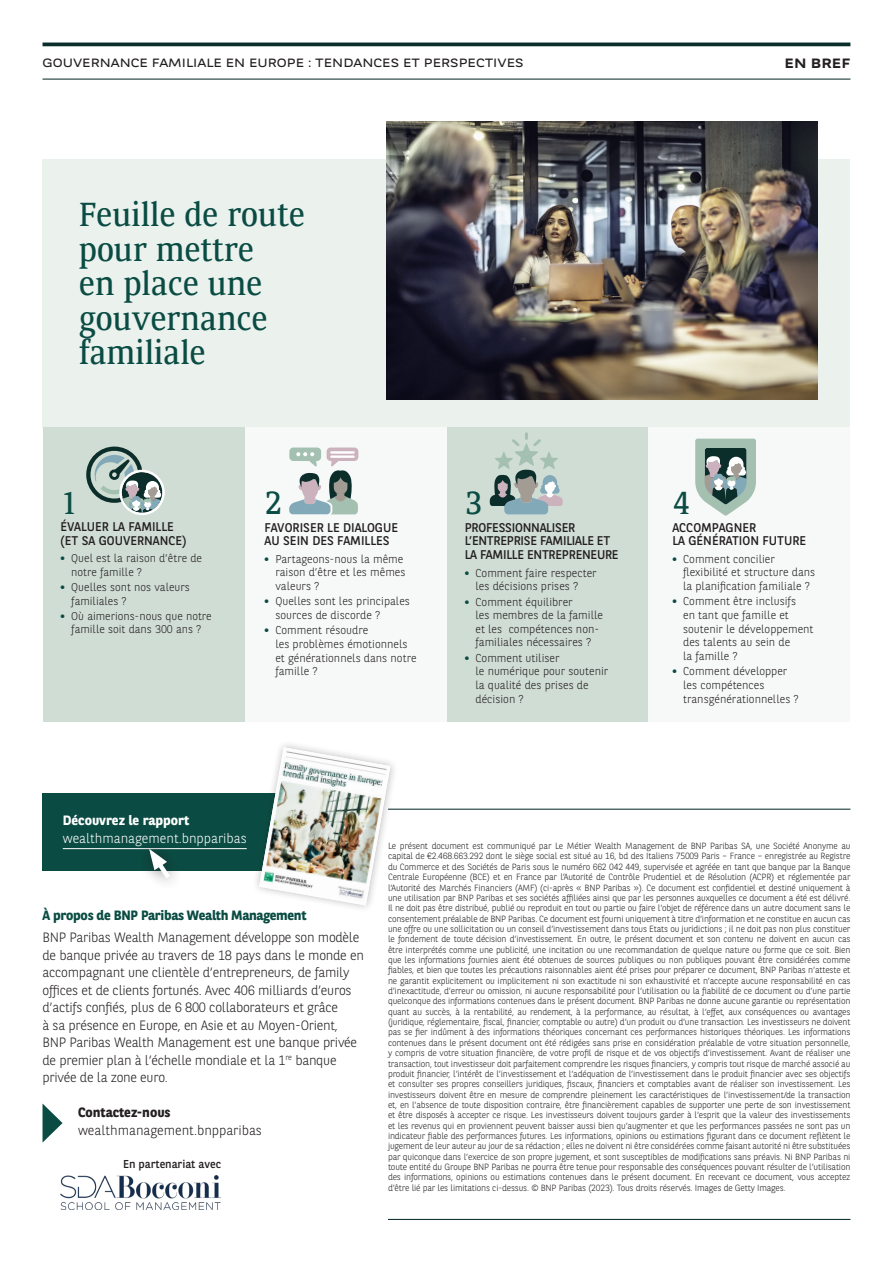
<style>
.page{position:relative;width:893px;height:1263px;background:#fff}
.page>*{position:absolute;margin:0;border:0;box-sizing:border-box;transform-origin:0 0}
.t1{font:33px/34.5px "BNPP Serif";color:#0a4c43}
.t2{font:31.65px "BNPP Serif";color:#0a4c43}
.t3{font:300 13.5px/17.5px "BNPP Sans";letter-spacing:-.02em;color:#231f20}
.t4{font:700 13.5px "BNPP Sans";letter-spacing:-.02em;color:#0a4c43}
.t5{font:300 13.5px "BNPP Sans";color:#fff}
.t6{font:300 13.5px "BNPP Sans";color:#231f20}
.t7{font:700 13.5px "BNPP Sans";color:#fff}
.t8{font:700 13.5px "BNPP Sans";color:#231f20}
.t9{font:700 13.5px "BNPP Expanded Sans";color:#231f20}
.t10{font:12.6px/14px "BNPP Sans";color:#231f20}
.t11{font:12.6px/14px "BNPP Sans";letter-spacing:-.02em;color:#231f20}
.t12{font:12px "BNPP Expanded Sans";color:#231f20}
.t13{font:300 11.4px/13.6px "BNPP Sans";color:#231f20}
.t14{font:11.4px "BNPP Sans";color:#231f20}
.t15{font:300 11.25px/13.5px "BNPP Sans";color:#231f20}
.t16{font:300 9px/10.4px "BNPP Sans";letter-spacing:-.02em;color:#231f20;text-align:justify}
.s1{font-weight:800;color:#0a4c43}
</style>
<div class="page">
<div style="left:43px;top:159px;width:807px;height:269px;background:#ebf1ed"></div>
<img style="left:386px;top:121px;width:432px;height:279px">
<div style="left:43px;top:793px;width:301px;height:78px;background:#0a4c43"></div>
<div style="left:648px;top:428px;width:202px;height:294px;background:#f7f9f8"></div>
<div style="left:446px;top:428px;width:202px;height:294px;background:#d0ddd4"></div>
<div style="left:244px;top:428px;width:202px;height:294px;background:#f7f9f8"></div>
<div style="left:43px;top:428px;width:201px;height:294px;background:#d0ddd4"></div>
<svg style="left:695px;top:439px;width:61px;height:77px"></svg>
<svg style="left:289px;top:447px;width:69px;height:67px"></svg>
<svg style="left:86px;top:446px;width:76px;height:66px"></svg>
<div style="left:119px;top:470px;width:46px;height:45px;border:2px solid #fff;border-radius:50%"></div>
<hr style="left:388px;top:809px;width:462px;height:1px;background:#0c2e2b">
<hr style="left:388px;top:1219px;width:462px;height:1px;background:#0c2e2b">
<hr style="left:43px;top:79px;width:807px;height:1px;background:#0c2e2b">
<hr style="left:43px;top:43px;width:807px;height:3px;background:#0c2e2b">
<svg style="left:490px;top:432px;width:73px;height:82px"></svg>
<hr style="left:63px;top:848px;width:184px;height:1px;background:#fff">
<div style="left:251px;top:739px;width:147px;height:174px;background:#231f20;opacity:.3"></div>
<img style="left:259px;top:747px;width:131px;height:158px">
<div style="left:136px;top:836px;width:46px;height:55px;background:#231f20;opacity:.66"></div>
<svg style="left:149px;top:849px;width:25px;height:34px"></svg>
<svg style="left:43px;top:1104px;width:20px;height:38px"></svg>
<img style="left:60px;top:1176px;width:161px;height:34px">
<h3 class="t12" style="left:43px;top:55px;width:482px">GOUVERNANCE FAMILIALE EN EUROPE : TENDANCES ET PERSPECTIVES</h3>
<h3 class="t9" style="left:785px;top:54px;width:67px">EN BREF</h3>
<h1 class="t1" style="left:79px;top:195px;width:227px">Feuille de route pour mettre<br>en place une gouvernance familiale</h1>
<h2 class="t2" style="left:61px;top:479px;width:19px">1</h2>
<h3 class="t10" style="left:61px;top:520px;width:127px">ÉVALUER LA FAMILLE (ET SA GOUVERNANCE)</h3>
<p class="t15" style="left:71px;top:551px;width:132px;text-indent:-11px"><span class="s1">•</span> Quel est la raison d’être de notre famille ?</p>
<p class="t15" style="left:71px;top:580px;width:120px;text-indent:-11px"><span class="s1">•</span> Quelles sont nos valeurs familiales ?</p>
<p class="t15" style="left:61px;top:609px;width:153px;text-align:center"><span class="s1">•</span> Où aimerions-nous que notre famille soit dans 300 ans ?</p>
<h2 class="t2" style="left:265px;top:479px;width:19px">2</h2>
<h3 class="t10" style="left:265px;top:520px;width:135px">FAVORISER LE DIALOGUE<br>AU SEIN DES FAMILLES</h3>
<p class="t13" style="left:275px;top:551px;width:132px;text-indent:-11px"><span class="s1">•</span> Partageons-nous la même raison d’être et les mêmes valeurs ?</p>
<p class="t13" style="left:275px;top:594px;width:136px;text-indent:-11px"><span class="s1">•</span> Quelles sont les principales sources de discorde ?</p>
<p class="t13" style="left:275px;top:623px;width:143px;text-indent:-11px"><span class="s1">•</span> Comment résoudre<br>les problèmes émotionnels et générationnels dans notre famille ?</p>
<h2 class="t2" style="left:465px;top:479px;width:19px">3</h2>
<h3 class="t11" style="left:465px;top:520px;width:155px">PROFESSIONNALISER<br>L’ENTREPRISE FAMILIALE ET<br>LA FAMILLE ENTREPRENEURE</h3>
<p class="t13" style="left:475px;top:565px;width:123px;text-indent:-11px"><span class="s1">•</span> Comment faire respecter les décisions prises ?</p>
<p class="t13" style="left:475px;top:594px;width:129px;text-indent:-11px"><span class="s1">•</span> Comment équilibrer<br>les membres de la famille et les compétences non&shy;familiales nécessaires ?</p>
<p class="t13" style="left:475px;top:650px;width:134px;text-indent:-11px"><span class="s1">•</span> Comment utiliser<br>le numérique pour soutenir la qualité des prises de décision ?</p>
<h2 class="t2" style="left:672px;top:479px;width:19px">4</h2>
<h3 class="t10" style="left:672px;top:520px;width:135px">ACCOMPAGNER<br>LA GÉNÉRATION FUTURE</h3>
<p class="t13" style="left:683px;top:551px;width:134px;text-indent:-11px"><span class="s1">•</span> Comment concilier flexibilité et structure dans la planification familiale ?</p>
<p class="t13" style="left:683px;top:594px;width:132px;text-indent:-11px"><span class="s1">•</span> Comment être inclusifs<br>en tant que famille et soutenir le développement des talents au sein de<br>la famille ?</p>
<p class="t13" style="left:683px;top:664px;width:117px;text-indent:-11px"><span class="s1">•</span> Comment développer les compétences transgénérationnelles ?</p>
<h3 class="t7" style="left:63px;top:811px;width:128px">Découvrez le rapport</h3>
<h3 class="t5" style="left:63px;top:829px;width:185px">wealthmanagement.bnpparibas</h3>
<h3 class="t4" style="left:43px;top:906px;width:265px">À propos de BNP Paribas Wealth Management</h3>
<p class="t3" style="left:43px;top:928px;width:323px">BNP Paribas Wealth Management développe son modèle de banque privée au travers de 18 pays dans le monde en accompagnant une clientèle d’entrepreneurs, de family offices et de clients fortunés. Avec 406 milliards d’euros d’actifs confiés, plus de 6 800 collaborateurs et grâce<br>à sa présence en Europe, en Asie et au Moyen-Orient, BNP Paribas Wealth Management est une banque privée de premier plan à l’échelle mondiale et la 1<sup>re</sup> banque privée de la zone euro.</p>
<h3 class="t8" style="left:78px;top:1103px;width:94px">Contactez-nous</h3>
<h3 class="t6" style="left:78px;top:1121px;width:185px">wealthmanagement.bnpparibas</h3>
<p class="t14" style="left:123px;top:1156px;width:100px">En partenariat avec</p>
<p class="t16" style="left:388px;top:840px;width:464px">Le présent document est communiqué par Le Métier Wealth Management de BNP Paribas SA, une Société Anonyme au capital de €2.468.663.292 dont le siège social est situé au 16, bd des Italiens 75009 Paris – France – enregistrée au Registre du Commerce et des Sociétés de Paris sous le numéro 662 042 449, supervisée et agréée en tant que banque par la Banque Centrale Européenne (BCE) et en France par l’Autorité de Contrôle Prudentiel et de Résolution (ACPR) et réglementée par l’Autorité des Marchés Financiers (AMF) (ci-après « BNP Paribas »). Ce document est confidentiel et destiné uniquement à une utilisation par BNP Paribas et ses sociétés affiliées ainsi que par les personnes auxquelles ce document a été est délivré.<br>Il ne doit pas être distribué, publié ou reproduit en tout ou partie ou faire l’objet de référence dans un autre document sans le consentement préalable de BNP Paribas. Ce document est fourni uniquement à titre d’information et ne constitue en aucun cas une offre ou une sollicitation ou un conseil d’investissement dans tous Etats ou juridictions ; il ne doit pas non plus constituer le fondement de toute décision d’investissement. En outre, le présent document et son contenu ne doivent en aucun cas être interprétés comme une publicité, une incitation ou une recommandation de quelque nature ou forme que ce soit. Bien que les informations fournies aient été obtenues de sources publiques ou non publiques pouvant être considérées comme fiables, et bien que toutes les précautions raisonnables aient été prises pour préparer ce document, BNP Paribas n’atteste et ne garantit explicitement ou implicitement ni son exactitude ni son exhaustivité et n’accepte aucune responsabilité en cas d’inexactitude, d’erreur ou omission, ni aucune responsabilité pour l’utilisation ou la fiabilité de ce document ou d’une partie quelconque des informations contenues dans le présent document. BNP Paribas ne donne aucune garantie ou représentation quant au succès, à la rentabilité, au rendement, à la performance, au résultat, à l’effet, aux conséquences ou avantages (juridique, réglementaire, fiscal, financier, comptable ou autre) d’un produit ou d’une transaction. Les investisseurs ne doivent pas se fier indûment à des informations théoriques concernant ces performances historiques théoriques. Les informations contenues dans le présent document ont été rédigées sans prise en considération préalable de votre situation personnelle, y compris de votre situation financière, de votre profil de risque et de vos objectifs d’investissement. Avant de réaliser une transaction, tout investisseur doit parfaitement comprendre les risques financiers, y compris tout risque de marché associé au produit financier, l’intérêt de l’investissement et l’adéquation de l’investissement dans le produit financier avec ses objectifs et consulter ses propres conseillers juridiques, fiscaux, financiers et comptables avant de réaliser son investissement. Les investisseurs doivent être en mesure de comprendre pleinement les caractéristiques de l’investissement/de la transaction et, en l’absence de toute disposition contraire, être financièrement capables de supporter une perte de son investissement et être disposés à accepter ce risque. Les investisseurs doivent toujours garder à l’esprit que la valeur des investissements et les revenus qui en proviennent peuvent baisser aussi bien qu’augmenter et que les performances passées ne sont pas un indicateur fiable des performances futures. Les informations, opinions ou estimations figurant dans ce document reflètent le jugement de leur auteur au jour de sa rédaction ; elles ne doivent ni être considérées comme faisant autorité ni être substituées par quiconque dans l’exercice de son propre jugement, et sont susceptibles de modifications sans préavis. Ni BNP Paribas ni toute entité du Groupe BNP Paribas ne pourra être tenue pour responsable des conséquences pouvant résulter de l’utilisation des informations, opinions ou estimations contenues dans le présent document. En recevant ce document, vous acceptez d’être lié par les limitations ci-dessus. © BNP Paribas (2023). Tous droits réservés. Images de Getty Images.</p>
</div>
